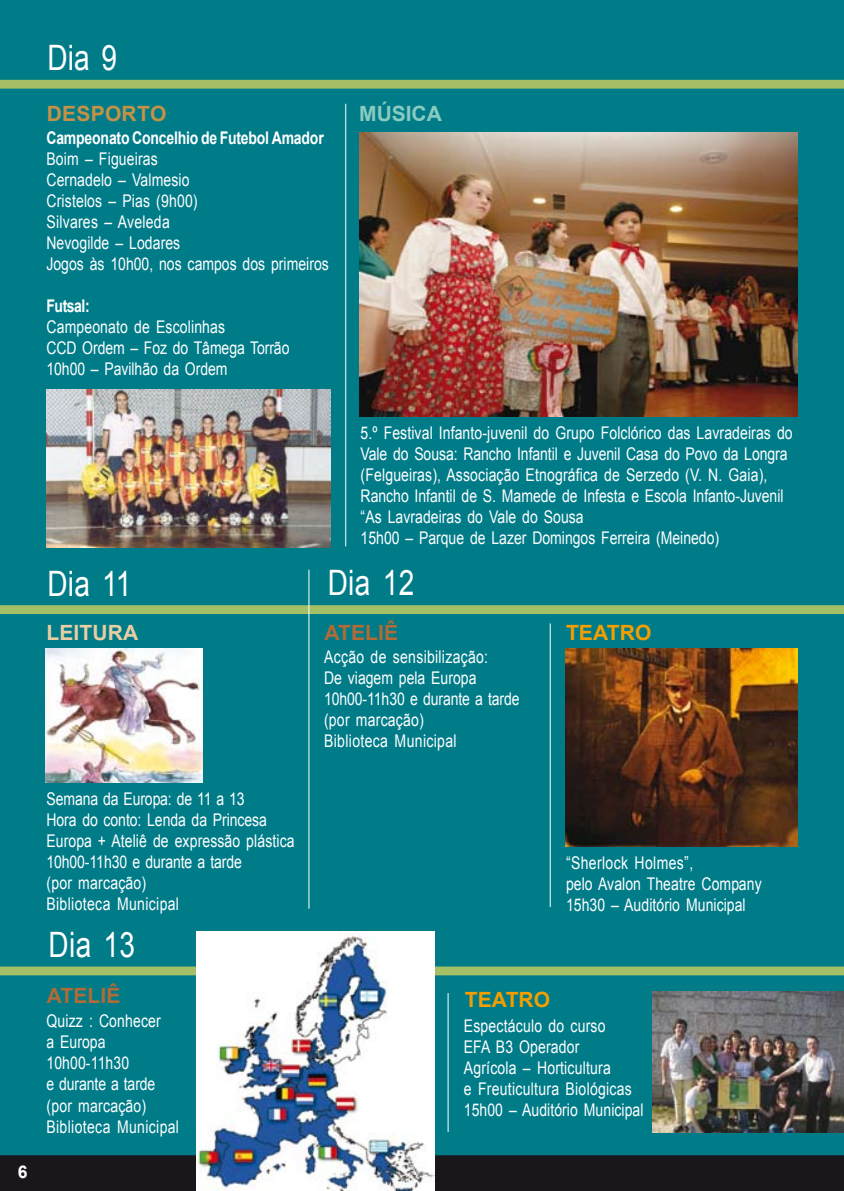
<style>
.page{position:relative;width:844px;height:1191px;background:#fff}
.page>*{position:absolute;margin:0;border:0;box-sizing:border-box;transform-origin:0 0}
.t1{font:35px "Arial";letter-spacing:.01em;color:#fff;scale:.8 1}
.t2{font:700 21px "Arial";letter-spacing:.005em;color:#b26a36}
.t3{font:700 21px "Arial";letter-spacing:.005em;color:#f49e00}
.t4{font:700 21px "Arial";letter-spacing:.01em;color:#c59245}
.t5{font:700 21px "Arial";letter-spacing:.005em;color:#e9cea3}
.t6{font:700 21px "Arial";color:#8acbbf}
.t7{font:17.5px/21px "Arial";letter-spacing:.005em;color:#fff;scale:.8 1}
.t8{font:700 17.5px "Arial";letter-spacing:-.015em;color:#fff;scale:.8 1}
.t9{font:700 17.5px "Arial";letter-spacing:-.015em;color:#fff}
</style>
<div class="page">
<div style="left:0;top:0;width:843px;height:1155px;background:#007c89"></div>
<div style="left:0;top:1155px;width:844px;height:36px;background:#1a171b"></div>
<div style="left:0;top:80px;width:843px;height:9px;background:#a4bf65"></div>
<img style="left:359px;top:132px;width:437px;height:284px">
<img style="left:46px;top:389px;width:285px;height:159px">
<hr style="left:345px;top:104px;width:1px;height:442px;background:#fff">
<div style="left:0;top:605px;width:843px;height:9px;background:#a4bf65"></div>
<img style="left:45px;top:648px;width:158px;height:134px">
<img style="left:565px;top:648px;width:231px;height:198px">
<div style="left:0;top:966px;width:843px;height:9px;background:#a4bf65"></div>
<img style="left:196px;top:931px;width:238px;height:260px">
<hr style="left:447px;top:993px;width:1px;height:139px;background:#fff">
<img style="left:651px;top:991px;width:192px;height:141px">
<hr style="left:308px;top:569px;width:1px;height:339px;background:#fff">
<hr style="left:549px;top:623px;width:1px;height:284px;background:#fff">
<h1 class="t1" style="left:47px;top:35px;width:88px">Dia 9</h1>
<p class="t4" style="left:47px;top:99px;width:121px">DESPORTO</p>
<p class="t8" style="left:46px;top:126px;width:348px">Campeonato Concelhio de Futebol Amador</p>
<p class="t7" style="left:46px;top:148px;width:354px">Boim – Figueiras<br>Cernadelo – Valmesio<br>Cristelos – Pias (9h00)<br>Silvares – Aveleda<br>Nevogilde – Lodares<br>Jogos às 10h00, nos campos dos primeiros</p>
<p class="t8" style="left:46px;top:294px;width:56px">Futsal:</p>
<p class="t7" style="left:46px;top:316px;width:305px">Campeonato de Escolinhas<br>CCD Ordem – Foz do Tâmega Torrão<br>10h00 – Pavilhão da Ordem</p>
<p class="t6" style="left:359px;top:99px;width:84px">MÚSICA</p>
<p class="t9" style="left:18px;top:1160px;width:11px">6</p>
<h1 class="t1" style="left:47px;top:560px;width:106px">Dia 11</h1>
<p class="t7" style="left:360px;top:422px;width:541px">5.º Festival Infanto-juvenil do Grupo Folclórico das Lavradeiras do Vale do Sousa: Rancho Infantil e Juvenil Casa do Povo da Longra (Felgueiras), Associação Etnográfica de Serzedo (V. N. Gaia), Rancho Infantil de S. Mamede de Infesta e Escola Infanto-Juvenil “As Lavradeiras do Vale do Sousa<br>15h00 – Parque de Lazer Domingos Ferreira (Meinedo)</p>
<h1 class="t1" style="left:327px;top:560px;width:110px">Dia 12</h1>
<p class="t5" style="left:46px;top:619px;width:93px">LEITURA</p>
<p class="t2" style="left:324px;top:619px;width:75px">ATELIÊ</p>
<p class="t3" style="left:566px;top:618px;width:87px">TEATRO</p>
<p class="t7" style="left:46px;top:788px;width:311px">Semana da Europa: de 11 a 13<br>Hora do conto: Lenda da Princesa<br>Europa + Ateliê de expressão plástica<br>10h00-11h30 e durante a tarde<br>(por marcação)<br>Biblioteca Municipal</p>
<h1 class="t1" style="left:49px;top:921px;width:110px">Dia 13</h1>
<p class="t7" style="left:324px;top:646px;width:246px">Acção de sensibilização:<br>De viagem pela Europa<br>10h00-11h30 e durante a tarde (por marcação)<br>Biblioteca Municipal</p>
<p class="t2" style="left:47px;top:981px;width:75px">ATELIÊ</p>
<p class="t3" style="left:465px;top:986px;width:87px">TEATRO</p>
<p class="t7" style="left:566px;top:852px;width:246px">“Sherlock Holmes”,<br>pelo Avalon Theatre Company<br>15h30 – Auditório Municipal</p>
<p class="t7" style="left:46px;top:1011px;width:167px">Quizz : Conhecer<br>a Europa<br>10h00-11h30<br>e durante a tarde (por marcação)<br>Biblioteca Municipal</p>
<p class="t7" style="left:463px;top:1015px;width:226px">Espectáculo do curso<br>EFA B3 Operador<br>Agrícola – Horticultura<br>e Freuticultura Biológicas<br>15h00 – Auditório Municipal</p>
</div>
